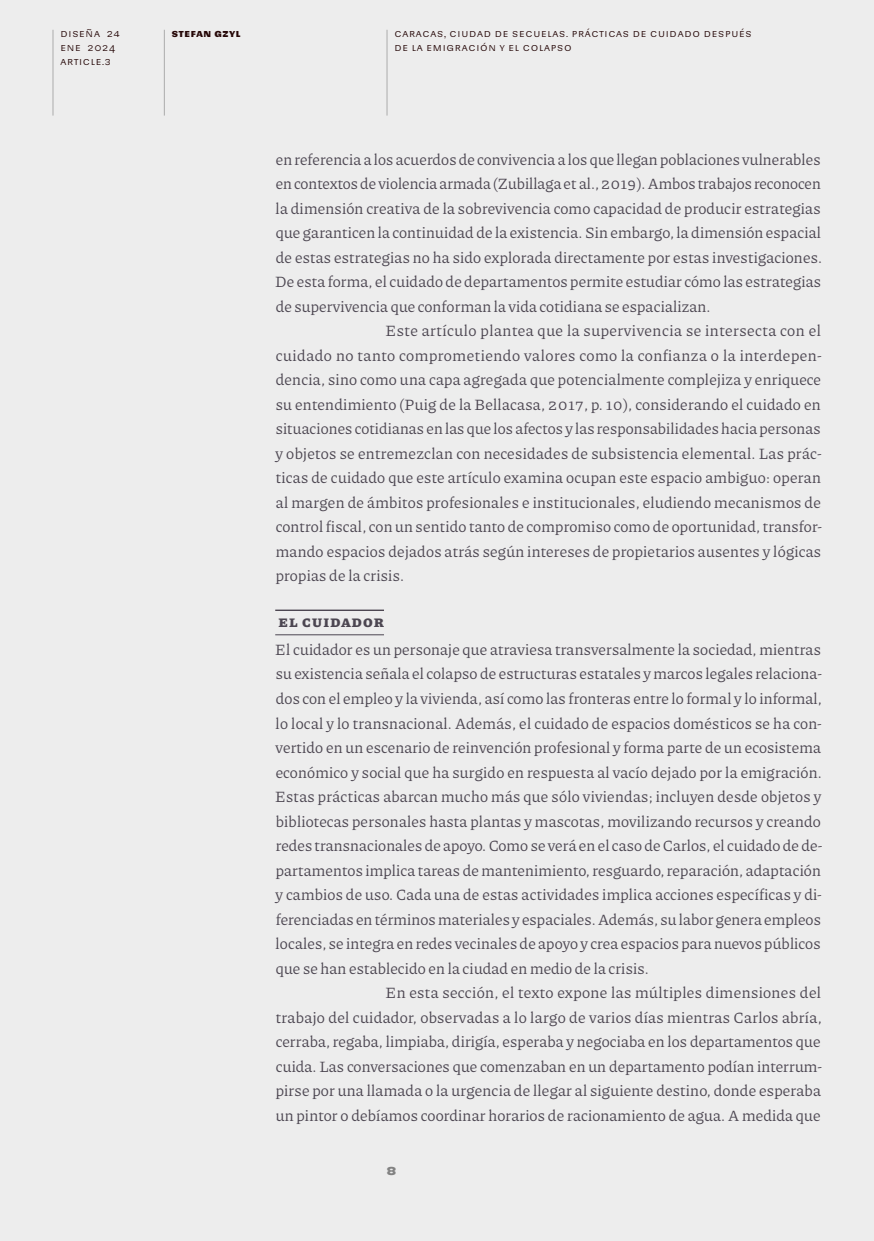
<style>
.page{position:relative;width:874px;height:1241px;background:#fff}
.page>*{position:absolute;margin:0;border:0;box-sizing:border-box;transform-origin:0 0}
.t1{font:15.75px "Piazzolla";letter-spacing:.01em;color:#4c4651}
.t2{font:15.75px "Piazzolla";letter-spacing:.03em;color:#4c4651}
.t3{font:800 15.75px "Piazzolla";color:#4c4651}
.t4{font:700 14px "Sudamerican Grotesk";color:#828282}
.t5{font:10.5px/14px "Sudamerican Grotesk";letter-spacing:.07em;color:#260808}
.t6{font:700 10.5px "Sudamerican Grotesk";letter-spacing:.07em;color:#260808}
</style>
<div class="page">
<div style="left:0;top:0;width:873px;height:1240px;background:#ededed"></div>
<hr style="left:52px;top:30px;width:1px;height:85px;background:#ababab">
<hr style="left:164px;top:30px;width:1px;height:85px;background:#ababab">
<hr style="left:386px;top:30px;width:1px;height:85px;background:#ababab">
<hr style="left:275px;top:634px;width:109px;height:1px;background:#4c4651">
<hr style="left:275px;top:609px;width:109px;height:2px;background:#4c4651">
<p class="t5" style="left:60px;top:26px;width:61px">Diseña 24 ene 2024 article.3</p>
<p class="t6" style="left:172px;top:24px;width:70px">Stefan Gzyl</p>
<p class="t5" style="left:394px;top:26px;width:358px">Caracas, ciudad de secuelas. Prácticas de cuidado después de la emigración y el colapso</p>
<p class="t1" style="left:275px;top:149px;width:546px">en referencia a los acuerdos de convivencia a los que llegan poblaciones vulnerables</p>
<p class="t1" style="left:275px;top:174px;width:546px">en contextos de violencia armada (Zubillaga et al., 2019). Ambos trabajos reconocen</p>
<p class="t1" style="left:275px;top:198px;width:546px">la dimensión creativa de la sobrevivencia como capacidad de producir estrategias</p>
<p class="t1" style="left:275px;top:223px;width:546px">que garanticen la continuidad de la existencia. Sin embargo, la dimensión espacial</p>
<p class="t1" style="left:275px;top:247px;width:547px">de estas estrategias no ha sido explorada directamente por estas investigaciones.</p>
<p class="t1" style="left:275px;top:272px;width:547px">De esta forma, el cuidado de departamentos permite estudiar cómo las estrategias</p>
<p class="t1" style="left:275px;top:296px;width:436px">de supervivencia que conforman la vida cotidiana se espacializan.</p>
<p class="t2" style="left:385px;top:321px;width:436px">Este artículo plantea que la supervivencia se intersecta con el</p>
<p class="t2" style="left:275px;top:345px;width:547px">cuidado no tanto comprometiendo valores como la confianza o la interdepen-</p>
<p class="t1" style="left:275px;top:370px;width:546px">dencia, sino como una capa agregada que potencialmente complejiza y enriquece</p>
<p class="t1" style="left:275px;top:394px;width:546px">su entendimiento (Puig de la Bellacasa, 2017, p. 10), considerando el cuidado en</p>
<p class="t1" style="left:275px;top:419px;width:546px">situaciones cotidianas en las que los afectos y las responsabilidades hacia personas</p>
<p class="t1" style="left:275px;top:443px;width:547px">y objetos se entremezclan con necesidades de subsistencia elemental. Las prác-</p>
<p class="t1" style="left:275px;top:468px;width:546px">ticas de cuidado que este artículo examina ocupan este espacio ambiguo: operan</p>
<p class="t1" style="left:276px;top:492px;width:546px">al margen de ámbitos profesionales e institucionales, eludiendo mecanismos de</p>
<p class="t1" style="left:275px;top:517px;width:547px">control fiscal, con un sentido tanto de compromiso como de oportunidad, transfor-</p>
<p class="t1" style="left:275px;top:541px;width:546px">mando espacios dejados atrás según intereses de propietarios ausentes y lógicas</p>
<p class="t1" style="left:275px;top:566px;width:130px">propias de la crisis.</p>
<p class="t3" style="left:278px;top:610px;width:103px">El cuidador</p>
<p class="t1" style="left:275px;top:639px;width:547px">El cuidador es un personaje que atraviesa transversalmente la sociedad, mientras</p>
<p class="t1" style="left:275px;top:664px;width:547px">su existencia señala el colapso de estructuras estatales y marcos legales relaciona-</p>
<p class="t1" style="left:275px;top:688px;width:547px">dos con el empleo y la vivienda, así como las fronteras entre lo formal y lo informal,</p>
<p class="t1" style="left:275px;top:713px;width:547px">lo local y lo transnacional. Además, el cuidado de espacios domésticos se ha con-</p>
<p class="t1" style="left:275px;top:737px;width:546px">vertido en un escenario de reinvención profesional y forma parte de un ecosistema</p>
<p class="t1" style="left:275px;top:762px;width:547px">económico y social que ha surgido en respuesta al vacío dejado por la emigración.</p>
<p class="t1" style="left:275px;top:786px;width:547px">Estas prácticas abarcan mucho más que sólo viviendas; incluyen desde objetos y</p>
<p class="t1" style="left:275px;top:811px;width:546px">bibliotecas personales hasta plantas y mascotas, movilizando recursos y creando</p>
<p class="t1" style="left:276px;top:835px;width:547px">redes transnacionales de apoyo. Como se verá en el caso de Carlos, el cuidado de de-</p>
<p class="t1" style="left:275px;top:860px;width:546px">partamentos implica tareas de mantenimiento, resguardo, reparación, adaptación</p>
<p class="t1" style="left:275px;top:884px;width:547px">y cambios de uso. Cada una de estas actividades implica acciones específicas y di-</p>
<p class="t1" style="left:275px;top:909px;width:546px">ferenciadas en términos materiales y espaciales. Además, su labor genera empleos</p>
<p class="t1" style="left:275px;top:933px;width:546px">locales, se integra en redes vecinales de apoyo y crea espacios para nuevos públicos</p>
<p class="t1" style="left:275px;top:958px;width:374px">que se han establecido en la ciudad en medio de la crisis.</p>
<p class="t1" style="left:385px;top:982px;width:437px">En esta sección, el texto expone las múltiples dimensiones del</p>
<p class="t1" style="left:275px;top:1007px;width:547px">trabajo del cuidador, observadas a lo largo de varios días mientras Carlos abría,</p>
<p class="t1" style="left:275px;top:1031px;width:546px">cerraba, regaba, limpiaba, dirigía, esperaba y negociaba en los departamentos que</p>
<p class="t1" style="left:275px;top:1056px;width:547px">cuida. Las conversaciones que comenzaban en un departamento podían interrum-</p>
<p class="t1" style="left:275px;top:1080px;width:546px">pirse por una llamada o la urgencia de llegar al siguiente destino, donde esperaba</p>
<p class="t1" style="left:276px;top:1105px;width:546px">un pintor o debíamos coordinar horarios de racionamiento de agua. A medida que</p>
<p class="t4" style="left:386px;top:1158px;width:12px">8</p>
</div>
